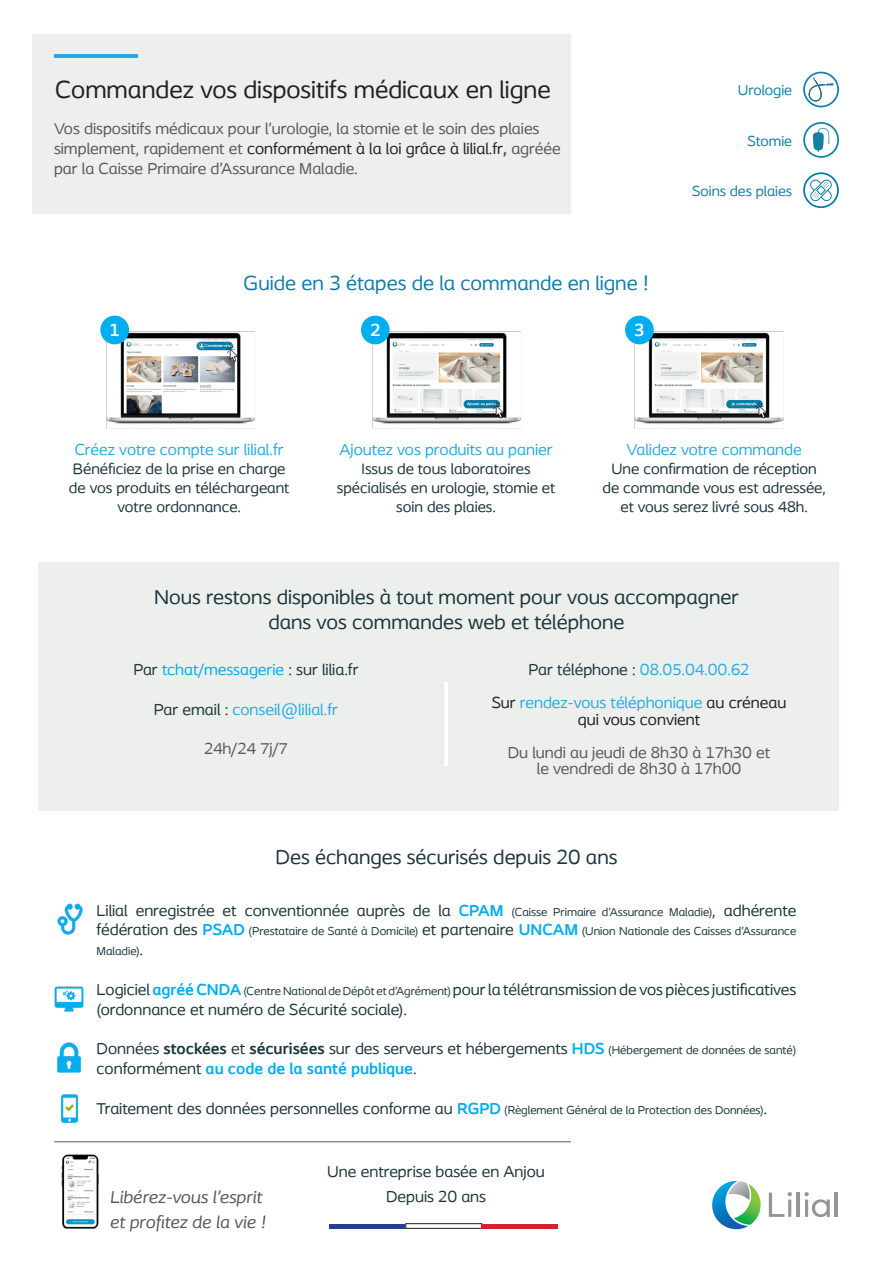
<style>
.page{position:relative;width:893px;height:1263px;background:#fff}
.page>*{position:absolute;margin:0;border:0;box-sizing:border-box;transform-origin:0 0}
.t1{font:25.5px "Coloplast";color:#231f20}
.t2{font:21px/25.2px "Coloplast";color:#1b363c;text-align:center}
.t3{font:21px "Coloplast";color:#147ca8}
.t4{font:italic 18px "Coloplast";color:#57585a}
.t5{font:700 18px "Coloplast";color:#fff}
.t6{font:16.5px/19.8px "Coloplast";color:#1b363c}
.t7{font:16.5px/19.8px "Coloplast";color:#57585a}
.t8{font:16.5px "Coloplast";color:#29abe2}
.t9{font:16.5px/16.5px "Coloplast";color:#231f20;text-align:center}
.t10{font:16.5px "Coloplast";color:#00aeef}
.t11{font:15.75px/18.9px "Coloplast";color:#1b363c;text-align:center}
.t12{font:15px "Coloplast";color:#147ca8}
.t13{font:12px/19.8px "Coloplast";color:#1b363c}
.s1{color:#231f20}
.s2{font-weight:700}
.s3{color:#1b363c}
.s4{color:#29abe2}
.s5{font-weight:700;color:#00aeef}
.s6{font-size:12px}
.s7{font-size:16.5px}
.s8{font-weight:700;font-size:16.5px;color:#00aeef}
</style>
<div class="page">
<div style="left:33px;top:34px;width:538px;height:179px;background:#edefed"></div>
<img style="left:55px;top:1142px;width:55px;height:86px">
<hr style="left:54px;top:54px;width:83px;height:3px;background:#29abe2">
<div style="left:38px;top:563px;width:801px;height:248px;background:#edefed"></div>
<img style="left:101px;top:318px;width:154px;height:111px">
<img style="left:361px;top:317px;width:160px;height:112px">
<img style="left:625px;top:317px;width:159px;height:112px">
<div style="left:100px;top:316px;width:29px;height:28px;background:#00aeef;border-radius:50%"></div>
<div style="left:361px;top:316px;width:29px;height:28px;background:#00aeef;border-radius:50%"></div>
<div style="left:625px;top:316px;width:29px;height:28px;background:#00aeef;border-radius:50%"></div>
<hr style="left:330px;top:1224px;width:76px;height:4px;background:#253f8e">
<div style="left:405px;top:1223px;width:77px;height:5px;border:1px solid #231f20"></div>
<hr style="left:482px;top:1224px;width:76px;height:4px;background:#d1232a">
<hr style="left:54px;top:1141px;width:517px;height:1px;background:#57585a">
<svg style="left:803px;top:72px;width:36px;height:35px"></svg>
<svg style="left:803px;top:122px;width:36px;height:36px"></svg>
<svg style="left:803px;top:172px;width:36px;height:36px"></svg>
<hr style="left:445px;top:682px;width:3px;height:83px;background:#fff">
<svg style="left:769px;top:1192px;width:23px;height:25px"></svg>
<hr style="left:797px;top:1192px;width:3px;height:25px;background:#939598">
<hr style="left:834px;top:1192px;width:3px;height:25px;background:#939598">
<svg style="left:804px;top:1192px;width:26px;height:25px"></svg>
<svg style="left:712px;top:1181px;width:49px;height:48px"></svg>
<img style="left:57px;top:903px;width:26px;height:31px">
<img style="left:54px;top:986px;width:30px;height:26px">
<img style="left:57px;top:1043px;width:25px;height:29px">
<img style="left:61px;top:1094px;width:17px;height:29px">
<p class="t1" style="left:55px;top:75px;width:497px">Commandez vos dispositifs médicaux en ligne</p>
<p class="t7" style="left:54px;top:119px;width:508px">Vos dispositifs médicaux pour l’urologie, la stomie et le soin des plaies simplement, rapidement et <span class="s1">conformément à la loi grâce à lilial.fr</span><span class="s2">,</span> agréée par la Caisse Primaire d’Assurance Maladie.</p>
<p class="t3" style="left:244px;top:271px;width:407px">Guide en 3 étapes de la commande en ligne !</p>
<p class="t5" style="left:109px;top:319px;width:12px">1</p>
<p class="t5" style="left:370px;top:319px;width:12px">2</p>
<p class="t5" style="left:634px;top:319px;width:12px">3</p>
<p class="t12" style="left:738px;top:81px;width:56px">Urologie</p>
<p class="t12" style="left:747px;top:132px;width:46px">Stomie</p>
<p class="t12" style="left:692px;top:182px;width:101px">Soins des plaies</p>
<p class="t8" style="left:75px;top:440px;width:211px">Créez votre compte sur lilial.fr</p>
<p class="t11" style="left:69px;top:459px;width:222px">Bénéficiez de la prise en charge de vos produits en téléchargeant votre ordonnance.</p>
<p class="t8" style="left:339px;top:440px;width:215px">Ajoutez vos produits au panier</p>
<p class="t11" style="left:337px;top:459px;width:220px">Issus de tous laboratoires spécialisés en urologie, stomie et soin des plaies.</p>
<p class="t8" style="left:626px;top:440px;width:177px">Validez votre commande</p>
<p class="t11" style="left:602px;top:459px;width:225px">Une confirmation de réception de commande vous est adressée, et vous serez livré sous 48h.</p>
<p class="t2" style="left:154px;top:584px;width:586px">Nous restons disponibles à tout moment pour vous accompagner dans vos commandes web et téléphone</p>
<p class="t10" style="left:133px;top:660px;width:227px"><span class="s3">Par</span> tchat/messagerie <span class="s3">: sur lilia.fr</span></p>
<p class="t8" style="left:154px;top:699px;width:186px"><span class="s3">Par email :</span> conseil@lilial.fr</p>
<p class="t7" style="left:204px;top:739px;width:85px">24h/24 7j/7</p>
<p class="t8" style="left:528px;top:660px;width:223px"><span class="s3">Par téléphone :</span> 08.05.04.00.62</p>
<p class="t9" style="left:492px;top:694px;width:296px">Sur <span class="s4">rendez-vous téléphonique</span> au créneau qui vous convient</p>
<p class="t7" style="left:508px;top:742px;width:264px">Du lundi au jeudi de 8h30 à 17h30 et</p>
<p class="t7" style="left:537px;top:759px;width:206px">le vendredi de 8h30 à 17h00</p>
<p class="t2" style="left:276px;top:844px;width:343px">Des échanges sécurisés depuis 20 ans</p>
<p class="t6" style="left:97px;top:900px;width:701px">Lilial enregistrée et conventionnée auprès de la <span class="s5">CPAM</span> <span class="s6">(Caisse Primaire d’Assurance Maladie)</span>, adhérente</p>
<p class="t13" style="left:97px;top:921px;width:701px"><span class="s7">fédération des</span> <span class="s8">PSAD</span> (Prestataire de Santé à Domicile) <span class="s7">et partenaire</span> <span class="s8">UNCAM</span> (Union Nationale des Caisses d’Assurance<br>Maladie)<span class="s7">.</span></p>
<p class="t6" style="left:97px;top:979px;width:701px">Logiciel <span class="s5">agréé CNDA</span> <span class="s6">(Centre National de Dépôt et d’Agrément)</span> pour la télétransmission de vos pièces justificatives (ordonnance et numéro de Sécurité sociale).</p>
<p class="t6" style="left:97px;top:1039px;width:701px">Données <span class="s2">stockées</span> et <span class="s2">sécurisées</span> sur des serveurs et hébergements <span class="s5">HDS</span> <span class="s6">(Hébergement de données de santé) </span>conformément <span class="s5">au code de la santé publique</span>.</p>
<p class="t6" style="left:97px;top:1098px;width:672px">Traitement des données personnelles conforme au <span class="s5">RGPD</span> <span class="s6">(Règlement Général de la Protection des Données)</span>.</p>
<p class="t4" style="left:110px;top:1186px;width:154px">Libérez-vous l’esprit</p>
<p class="t4" style="left:110px;top:1211px;width:158px">et profitez de la vie !</p>
<p class="t6" style="left:327px;top:1161px;width:219px">Une entreprise basée en Anjou</p>
<p class="t6" style="left:386px;top:1186px;width:102px">Depuis 20 ans</p>
</div>
